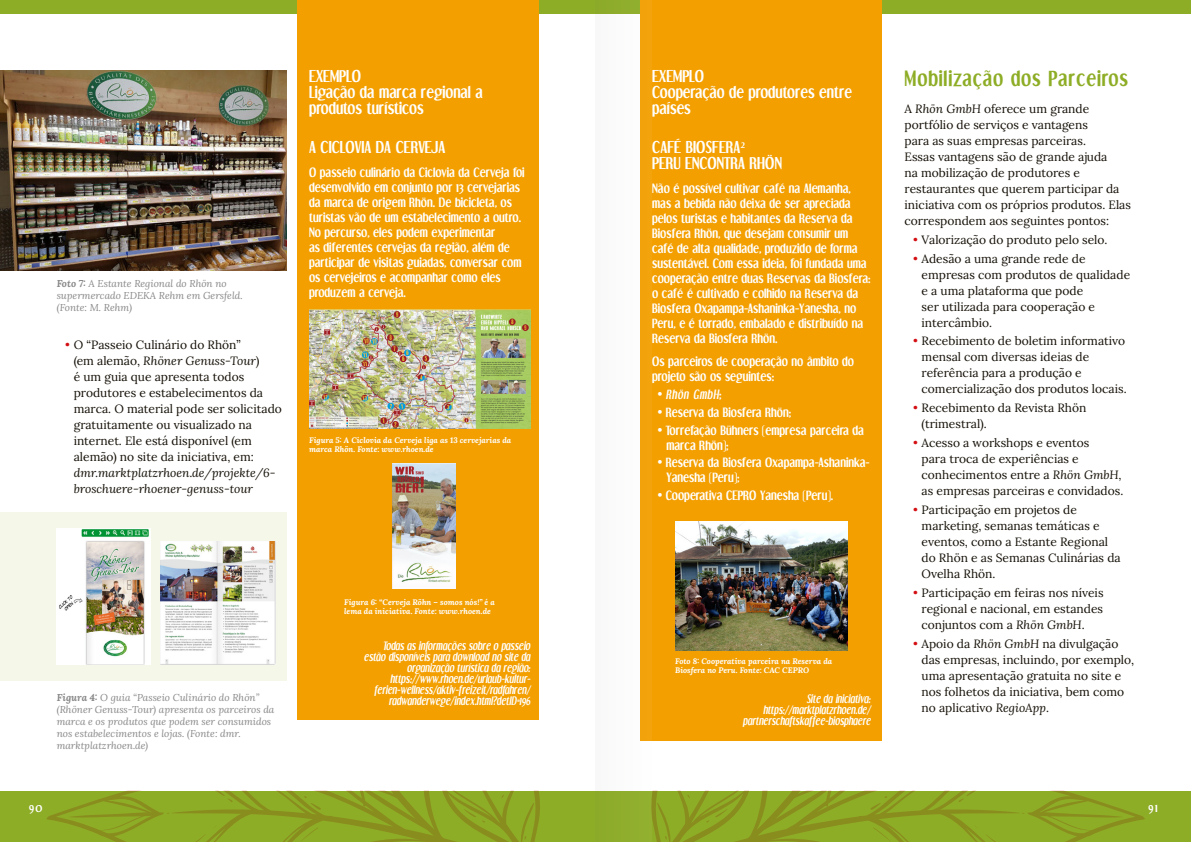
<style>
.page{position:relative;width:1191px;height:842px;background:#fff}
.page>*{position:absolute;margin:0;border:0;box-sizing:border-box;transform-origin:0 0}
.t1{font:700 18px "Dream Orphans";letter-spacing:.05em;color:#8ead26}
.t2{font:700 14px/16px "Dream Orphans";color:#fff}
.t3{font:12px/16px "Lora";color:#140f06}
.t4{font:italic 12px/16px "Lora";color:#140f06}
.t5{font:700 11px/15px "Dream Orphans";color:#fff}
.t6{font:italic 700 11px "Dream Orphans";letter-spacing:.06em;color:#fff}
.t7{font:italic 700 10px/11px "Dream Orphans";color:#fff;text-align:right}
.t8{font:italic 10px/12px "Lora";color:#898888}
.t9{font:700 10px "Dream Orphans";color:#fff}
.t10{font:italic 8px/9px "Lora";color:#fff}
.s1{color:#d40f14}
.s2{font-style:italic}
.s3{font-style:normal}
</style>
<div class="page">
<div style="left:595px;top:791px;width:596px;height:51px;background:#8ead26"></div>
<div style="left:595px;top:0;width:596px;height:14px;background:#8ead26"></div>
<div style="left:0;top:791px;width:595px;height:51px;background:#8ead26"></div>
<div style="left:0;top:0;width:595px;height:14px;background:#8ead26"></div>
<svg style="left:651px;top:791px;width:494px;height:51px"></svg>
<svg style="left:47px;top:791px;width:493px;height:51px"></svg>
<div style="left:0;top:513px;width:286px;height:168px;background:#f5f8e9"></div>
<img style="left:0;top:71px;width:286px;height:200px">
<img style="left:57px;top:529px;width:93px;height:136px">
<img style="left:160px;top:541px;width:115px;height:124px">
<div style="left:298px;top:0;width:241px;height:720px;background:#f39f00"></div>
<div style="left:641px;top:0;width:241px;height:741px;background:#f39f00"></div>
<img style="left:309px;top:309px;width:221px;height:120px">
<img style="left:392px;top:464px;width:63px;height:124px">
<img style="left:675px;top:521px;width:172px;height:129px">
<div style="left:640px;top:0;width:11px;height:741px;background:#f2a20b"></div>
<p class="t8" style="left:57px;top:277px;width:187px">Foto 7: A Estante Regional do Rhön no supermercado EDEKA Rehm em Gersfeld. (Fonte: M. Rehm)</p>
<p class="t3" style="left:74px;top:336px;width:210px;text-indent:-9px"><span class="s1">•</span> O “Passeio Culinário do Rhön”<br>(em alemão, <span class="s2">Rhöner Genuss-Tour</span>)<br>é um guia que apresenta todos produtores e estabelecimentos da marca. O material pode ser solicitado gratuitamente ou visualizado na internet. Ele está disponível (em alemão) no site da iniciativa, em:</p>
<p class="t4" style="left:74px;top:465px;width:203px">dmr.marktplatzrhoen.de/projekte/6- broschuere-rhoener-genuss-tour</p>
<p class="t2" style="left:309px;top:68px;width:175px">EXEMPLO<br>Ligação da marca regional a produtos turísticos</p>
<p class="t2" style="left:309px;top:139px;width:138px">A CICLOVIA DA CERVEJA</p>
<p class="t5" style="left:309px;top:164px;width:217px">O passeio culinário da Ciclovia da Cerveja foi desenvolvido em conjunto por 13 cervejarias da marca de origem Rhön. De bicicleta, os turistas vão de um estabelecimento a outro.<br>No percurso, eles podem experimentar<br>as diferentes cervejas da região, além de participar de visitas guiadas, conversar com os cervejeiros e acompanhar como eles produzem a cerveja.</p>
<p class="t10" style="left:309px;top:436px;width:204px">Figura 5: A Ciclovia da Cerveja liga as 13 cervejarias da marca Rhön. Fonte: www.rhoen.de</p>
<p class="t8" style="left:57px;top:691px;width:219px">Figura 4: O guia “Passeio Culinário do Rhön” (Rhöner Genuss-Tour) apresenta os parceiros da marca e os produtos que podem ser consumidos nos estabelecimentos e lojas. (Fonte: dmr. marktplatzrhoen.de)</p>
<p class="t10" style="left:344px;top:597px;width:152px">Figura 6: “Cerveja Röhn – somos nós!” é a lema da iniciativa. Fonte: www.rhoen.de</p>
<p class="t7" style="left:364px;top:640px;width:168px">Todas as informações sobre o passeio estão disponíveis para download no site da organização turística da região: https://www.rhoen.de/urlaub-kultur&shy;ferien-wellness/aktiv-freizeit/radfahren/ radwanderwege/index.html?detID=196</p>
<p class="t2" style="left:652px;top:68px;width:201px">EXEMPLO<br>Cooperação de produtores entre países</p>
<p class="t2" style="left:652px;top:139px;width:131px">CAFÉ BIOSFERA<sup>2<br></sup>PERU ENCONTRA RHÖN</p>
<p class="t5" style="left:652px;top:180px;width:220px">Não é possível cultivar café na Alemanha, mas a bebida não deixa de ser apreciada pelos turistas e habitantes da Reserva da Biosfera Rhön, que desejam consumir um café de alta qualidade, produzido de forma sustentável. Com essa ideia, foi fundada uma cooperação entre duas Reservas da Biosfera: o café é cultivado e colhido na Reserva da Biosfera Oxapampa-Ashaninka-Yanesha, no Peru, e é torrado, embalado e distribuído na Reserva da Biosfera Rhön.</p>
<p class="t5" style="left:652px;top:354px;width:203px">Os parceiros de cooperação no âmbito do projeto são os seguintes:</p>
<p class="t6" style="left:658px;top:388px;width:65px"><span class="s3">•</span> Rhön GmbH<span class="s3">;</span></p>
<p class="t5" style="left:658px;top:405px;width:135px">• Reserva da Biosfera Rhön;</p>
<p class="t5" style="left:666px;top:422px;width:199px;text-indent:-9px">• Torrefação Bühners (empresa parceira da marca Rhön);</p>
<p class="t5" style="left:666px;top:455px;width:205px;text-indent:-9px">• Reserva da Biosfera Oxapampa-Ashaninka-<br>Yanesha (Peru);</p>
<p class="t5" style="left:658px;top:488px;width:177px">• Cooperativa CEPRO Yanesha (Peru).</p>
<p class="t10" style="left:675px;top:657px;width:159px">Foto 8: Cooperativa parceira na Reserva da<br>Biosfera no Peru. Fonte: CAC CEPRO</p>
<p class="t7" style="left:743px;top:693px;width:129px">Site da iniciativa: https://marktplatzrhoen.de/ partnerschaftskaffee-biosphaere</p>
<h1 class="t1" style="left:904px;top:67px;width:225px">Mobilização dos Parceiros</h1>
<p class="t3" style="left:904px;top:100px;width:228px">A <span class="s2">Rhön GmbH</span> oferece um grande portfólio de serviços e vantagens<br>para as suas empresas parceiras.<br>Essas vantagens são de grande ajuda<br>na mobilização de produtores e restaurantes que querem participar da iniciativa com os próprios produtos. Elas correspondem aos seguintes pontos:</p>
<p class="t3" style="left:913px;top:231px;width:196px"><span class="s1">•</span> Valorização do produto pelo selo.</p>
<p class="t3" style="left:921px;top:250px;width:210px;text-indent:-9px"><span class="s1">•</span> Adesão a uma grande rede de empresas com produtos de qualidade e a uma plataforma que pode<br>ser utilizada para cooperação e intercâmbio.</p>
<p class="t3" style="left:921px;top:332px;width:206px;text-indent:-9px"><span class="s1">•</span> Recebimento de boletim informativo mensal com diversas ideias de referência para a produção e comercialização dos produtos locais.</p>
<p class="t3" style="left:921px;top:399px;width:166px;text-indent:-9px"><span class="s1">•</span> Recebimento da Revista Rhön (trimestral).</p>
<p class="t3" style="left:921px;top:434px;width:203px;text-indent:-9px"><span class="s1">•</span> Acesso a workshops e eventos<br>para troca de experiências e conhecimentos entre a <span class="s2">Rhön GmbH, </span>as empresas parceiras e convidados.</p>
<p class="t3" style="left:921px;top:501px;width:201px;text-indent:-9px"><span class="s1">•</span> Participação em projetos de marketing, semanas temáticas e eventos, como a Estante Regional do Rhön e as Semanas Culinárias da<br>Ovelha Rhön.</p>
<p class="t3" style="left:921px;top:584px;width:183px;text-align:justify;text-indent:-9px"><span class="s1">•</span> Participação em feiras nos níveis regional e nacional, em estandes conjuntos com a <span class="s2">Rhön GmbH</span>.</p>
<p class="t3" style="left:921px;top:634px;width:214px;text-indent:-9px"><span class="s1">•</span> Apoio da <span class="s2">Rhön GmbH</span> na divulgação das empresas, incluindo, por exemplo, uma apresentação gratuita no site e nos folhetos da iniciativa, bem como no aplicativo <span class="s2">RegioApp</span>.</p>
<p class="t9" style="left:29px;top:801px;width:15px">90</p>
<p class="t9" style="left:1148px;top:801px;width:11px">91</p>
</div>
